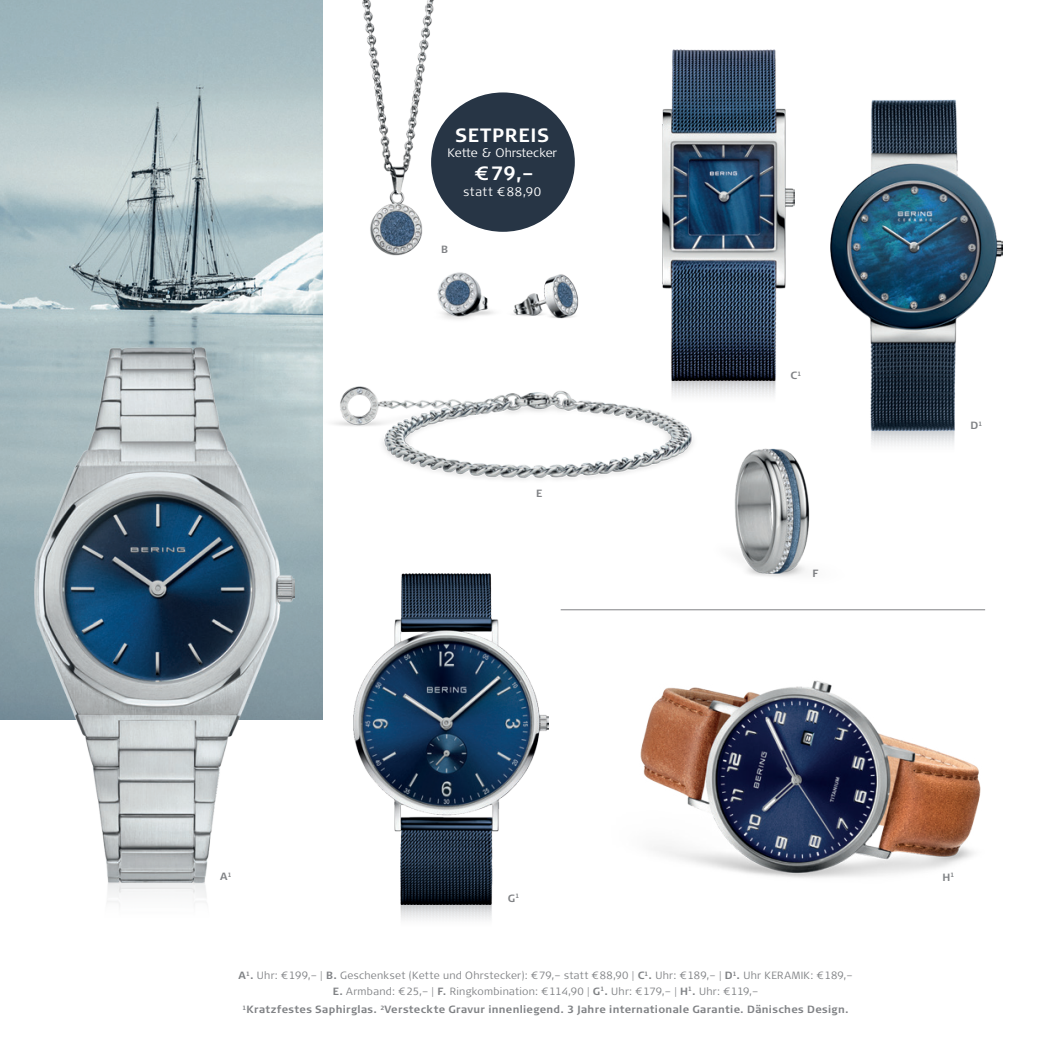
<style>
.page{position:relative;width:1042px;height:1042px;background:#fff}
.page>*{position:absolute;margin:0;border:0;box-sizing:border-box;transform-origin:0 0}
.t1{font:700 19.25px "Signa Pro";letter-spacing:.04em;color:#fff}
.t2{font:300 12.25px "Signa Pro";color:#fff}
.t3{font:300 12.25px "Signa Pro";letter-spacing:.045em;color:#fff}
.t4{font:300 10.5px/15.8px "Signa Pro";letter-spacing:.025em;color:#808285;text-align:center}
.t5{font:700 10.5px "Signa Pro";letter-spacing:.03em;color:#808285}
.s1{font-weight:700}
</style>
<div class="page">
<img style="left:0;top:0;width:322px;height:719px">
<hr style="left:561px;top:609px;width:424px;height:1px;background:#808285">
<div style="left:431px;top:92px;width:144px;height:140px;background:#273545;border-radius:50%"></div>
<img style="left:400px;top:904px;width:92px;height:16px">
<img style="left:353px;top:574px;width:195px;height:330px">
<img style="left:719px;top:381px;width:57px;height:15px">
<img style="left:662px;top:50px;width:133px;height:331px">
<img style="left:871px;top:430px;width:84px;height:15px">
<img style="left:830px;top:99px;width:172px;height:331px">
<img style="left:294px;top:357px;width:425px;height:159px">
<img style="left:694px;top:443px;width:116px;height:134px">
<img style="left:640px;top:680px;width:341px;height:198px">
<img style="left:437px;top:272px;width:142px;height:48px">
<img style="left:362px;top:0;width:115px;height:256px">
<img style="left:107px;top:882px;width:99px;height:23px">
<img style="left:35px;top:347px;width:259px;height:535px">
<p class="t1" style="left:455px;top:122px;width:95px">SETPREIS</p>
<p class="t2" style="left:447px;top:144px;width:111px">Kette &amp; Ohrstecker</p>
<p class="t1" style="left:475px;top:160px;width:60px">€79,–</p>
<p class="t3" style="left:463px;top:183px;width:79px">statt € 88,90</p>
<p class="t5" style="left:441px;top:242px;width:8px">B</p>
<p class="t5" style="left:536px;top:486px;width:8px">E</p>
<p class="t5" style="left:790px;top:368px;width:12px">C<sup>1</sup></p>
<p class="t5" style="left:812px;top:566px;width:7px">F</p>
<p class="t5" style="left:970px;top:418px;width:13px">D<sup>1</sup></p>
<p class="t5" style="left:220px;top:869px;width:13px">A<sup>1</sup></p>
<p class="t5" style="left:508px;top:891px;width:13px">G<sup>1</sup></p>
<p class="t4" style="left:238px;top:967px;width:616px"><span class="s1">A</span><sup>1</sup><span class="s1">.</span> Uhr: €199,– | <span class="s1">B.</span> Geschenkset (Kette und Ohrstecker): €79,– statt €88,90 | <span class="s1">C</span><sup>1</sup><span class="s1">.</span> Uhr: €189,– | <span class="s1">D</span><sup>1</sup><span class="s1">.</span> Uhr KERAMIK: €189,–<br><span class="s1">E.</span> Armband: €25,– | <span class="s1">F.</span> Ringkombination: €114,90 | <span class="s1">G</span><sup>1</sup><span class="s1">.</span> Uhr: €179,– | <span class="s1">H</span><sup>1</sup><span class="s1">.</span> Uhr: €119,–</p>
<p class="t5" style="left:243px;top:1002px;width:607px"><sup>1</sup>Kratzfestes Saphirglas. <sup>2</sup>Versteckte Gravur innenliegend. 3 Jahre internationale Garantie. Dänisches Design.</p>
<p class="t5" style="left:942px;top:869px;width:13px">H<sup>1</sup></p>
</div>
